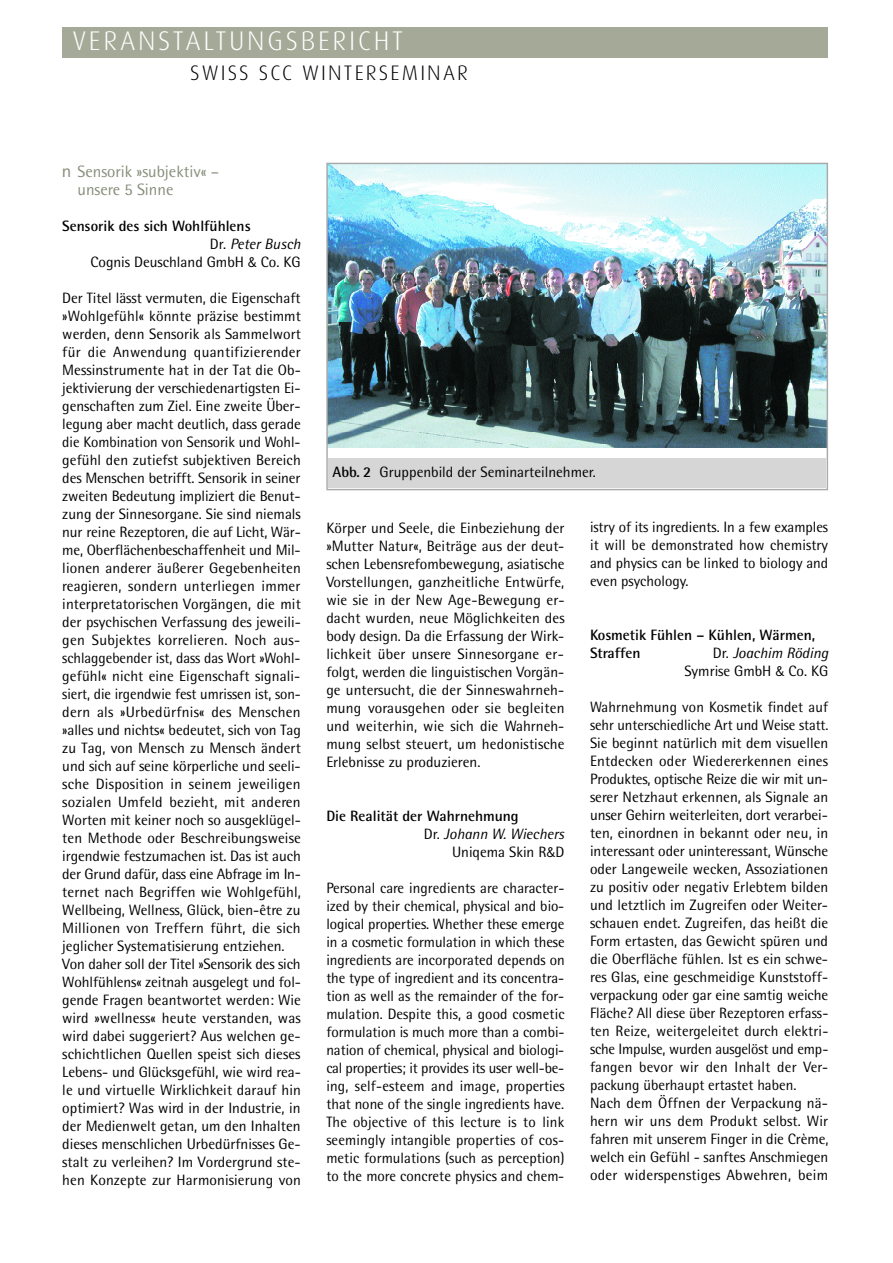
<style>
.page{position:relative;width:893px;height:1263px;background:#fff}
.page>*{position:absolute;margin:0;border:0;box-sizing:border-box;transform-origin:0 0}
.t1{font:300 27px "Dax";color:#fff}
.t2{font:300 21px "Dax";letter-spacing:.1em;color:#000}
.t3{font:16.5px/18px "Rotis Semi Sans";color:#878e7a}
.t4{font:15px/18px "Rotis Semi Sans";color:#000;text-align:justify}
.t5{font:700 15px/18px "Rotis Semi Sans";color:#000}
.t6{font:italic 15px "Rotis Semi Sans";color:#000}
.s1{font-family:"Geneva";font-size:15px}
.s2{font-style:normal}
.s3{font-family:"Trade Gothic";font-size:13.5px}
.s4{font-weight:700}
.s5{font-style:italic}
</style>
<div class="page">
<div style="left:62px;top:27px;width:766px;height:30px;background:#a5a997"></div>
<img style="left:326px;top:163px;width:502px;height:327px">
<div style="left:328px;top:458px;width:498px;height:30px;background:#d5d6d5"></div>
<h1 class="t1" style="left:72px;top:29px;width:332px">V E R A N STA LT U N G S B E R I C H T</h1>
<h2 class="t2" style="left:190px;top:63px;width:279px">SW I SS SCC WINTERSEMINAR</h2>
<p class="t3" style="left:77px;top:165px;width:143px;text-indent:-15px"><span class="s1">n</span> Sensorik »subjektiv« – unsere 5 Sinne</p>
<p class="t5" style="left:62px;top:219px;width:190px">Sensorik des sich Wohlfühlens</p>
<p class="t6" style="left:210px;top:239px;width:92px"><span class="s2">Dr.</span> Peter Busch</p>
<p class="t4" style="left:90px;top:255px;width:212px">Cognis Deuschland GmbH <span class="s3">&amp;</span> Co. KG</p>
<p class="t4" style="left:62px;top:291px;width:240px;text-align:left">Der Titel lässt vermuten, die Eigenschaft »Wohlgefühl« könnte präzise bestimmt werden, denn Sensorik als Sammelwort für die Anwendung quantifizierender Messinstrumente hat in der Tat die Ob&shy;jektivierung der verschiedenartigsten Ei&shy;genschaften zum Ziel. Eine zweite Über&shy;legung aber macht deutlich, dass gerade die Kombination von Sensorik und Wohl&shy;gefühl den zutiefst subjektiven Bereich des Menschen betrifft. Sensorik in seiner zweiten Bedeutung impliziert die Benut&shy;zung der Sinnesorgane. Sie sind niemals nur reine Rezeptoren, die auf Licht, Wär&shy;me, Oberflächenbeschaffenheit und Mil&shy;lionen anderer äußerer Gegebenheiten reagieren, sondern unterliegen immer interpretatorischen Vorgängen, die mit der psychischen Verfassung des jeweili&shy;gen Subjektes korrelieren. Noch aus&shy;schlaggebender ist, dass das Wort »Wohl&shy;gefühl« nicht eine Eigenschaft signali&shy;siert, die irgendwie fest umrissen ist, son&shy;dern als »Urbedürfnis« des Menschen »alles und nichts« bedeutet, sich von Tag zu Tag, von Mensch zu Mensch ändert und sich auf seine körperliche und seeli&shy;sche Disposition in seinem jeweiligen sozialen Umfeld bezieht, mit anderen Worten mit keiner noch so ausgeklügel&shy;ten Methode oder Beschreibungsweise irgendwie festzumachen ist. Das ist auch der Grund dafür, dass eine Abfrage im In&shy;ternet nach Begriffen wie Wohlgefühl, Wellbeing, Wellness, Glück, bien-être zu Millionen von Treffern führt, die sich jeglicher Systematisierung entziehen.<br>Von daher soll der Titel »Sensorik des sich Wohlfühlens« zeitnah ausgelegt und fol&shy;gende Fragen beantwortet werden: Wie wird »wellness« heute verstanden, was wird dabei suggeriert? Aus welchen ge&shy;schichtlichen Quellen speist sich dieses Lebens- und Glücksgefühl, wie wird rea&shy;le und virtuelle Wirklichkeit darauf hin optimiert? Was wird in der Industrie, in der Medienwelt getan, um den Inhalten dieses menschlichen Urbedürfnisses Ge&shy;stalt zu verleihen? Im Vordergrund ste&shy;hen Konzepte zur Harmonisierung von</p>
<p class="t4" style="left:332px;top:464px;width:265px"><span class="s4">Abb. 2</span> Gruppenbild der Seminarteilnehmer.</p>
<p class="t4" style="left:326px;top:520px;width:240px">Körper und Seele, die Einbeziehung der »Mutter Natur«, Beiträge aus der deut&shy;schen Lebensrefombewegung, asiatische Vorstellungen, ganzheitliche Entwürfe, wie sie in der New Age-Bewegung er&shy;dacht wurden, neue Möglichkeiten des body design. Da die Erfassung der Wirk&shy;lichkeit über unsere Sinnesorgane er&shy;folgt, werden die linguistischen Vorgän&shy;ge untersucht, die der Sinneswahrneh&shy;mung vorausgehen oder sie begleiten und weiterhin, wie sich die Wahrneh&shy;mung selbst steuert, um hedonistische Erlebnisse zu produzieren.</p>
<p class="t5" style="left:326px;top:808px;width:194px">Die Realität der Wahrnehmung</p>
<p class="t6" style="left:424px;top:828px;width:142px"><span class="s2">Dr.</span> Johann W. Wiechers</p>
<p class="t4" style="left:452px;top:844px;width:114px">Uniqema Skin R<span class="s3">&amp;</span>D</p>
<p class="t4" style="left:326px;top:880px;width:240px">Personal care ingredients are character&shy;ized by their chemical, physical and bio&shy;logical properties. Whether these emerge in a cosmetic formulation in which these ingredients are incorporated depends on the type of ingredient and its concentra&shy;tion as well as the remainder of the for&shy;mulation. Despite this, a good cosmetic formulation is much more than a combi&shy;nation of chemical, physical and biologi&shy;cal properties; it provides its user well-be&shy;ing, self-esteem and image, properties that none of the single ingredients have.<br>The objective of this lecture is to link seemingly intangible properties of cos&shy;metic formulations (such as perception) to the more concrete physics and chem-</p>
<p class="t4" style="left:590px;top:520px;width:240px">istry of its ingredients. In a few examples it will be demonstrated how chemistry and physics can be linked to biology and even psychology.</p>
<p class="t5" style="left:590px;top:628px;width:227px">Kosmetik Fühlen – Kühlen, Wärmen,<br>Straffen</p>
<p class="t4" style="left:684px;top:646px;width:145px;text-align:right">Dr. <span class="s5">Joachim Röding<br></span>Symrise GmbH <span class="s3">&amp;</span> Co. KG</p>
<p class="t4" style="left:590px;top:700px;width:240px;text-align:left">Wahrnehmung von Kosmetik findet auf sehr unterschiedliche Art und Weise statt.<br>Sie beginnt natürlich mit dem visuellen Entdecken oder Wiedererkennen eines Produktes, optische Reize die wir mit un&shy;serer Netzhaut erkennen, als Signale an unser Gehirn weiterleiten, dort verarbei&shy;ten, einordnen in bekannt oder neu, in interessant oder uninteressant, Wünsche oder Langeweile wecken, Assoziationen zu positiv oder negativ Erlebtem bilden und letztlich im Zugreifen oder Weiter&shy;schauen endet. Zugreifen, das heißt die Form ertasten, das Gewicht spüren und die Oberfläche fühlen. Ist es ein schwe&shy;res Glas, eine geschmeidige Kunststoff&shy;verpackung oder gar eine samtig weiche Fläche? All diese über Rezeptoren erfass&shy;ten Reize, weitergeleitet durch elektri&shy;sche Impulse, wurden ausgelöst und emp&shy;fangen bevor wir den Inhalt der Ver&shy;packung überhaupt ertastet haben.<br>Nach dem Öffnen der Verpackung nä&shy;hern wir uns dem Produkt selbst. Wir fahren mit unserem Finger in die Crème, welch ein Gefühl - sanftes Anschmiegen oder widerspenstiges Abwehren, beim</p>
</div>
